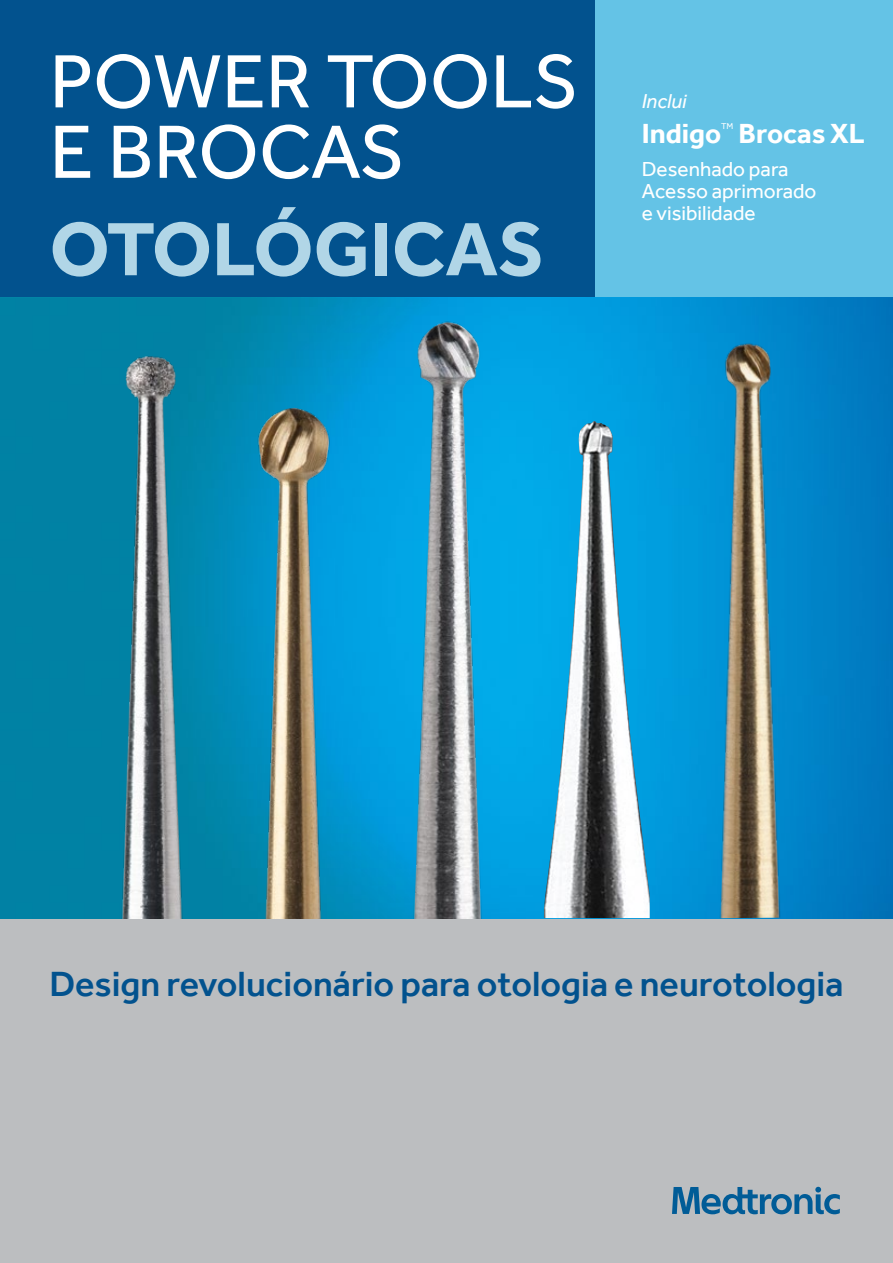
<style>
.page{position:relative;width:893px;height:1263px;background:#fff}
.page>*{position:absolute;margin:0;border:0;box-sizing:border-box;transform-origin:0 0}
.t1{font:78px/70.5px "Effra";color:#fff}
.t2{font:700 78px "Effra";color:#b1d6e7}
.t3{font:500 36px "Effra";color:#02528e}
.t4{font:700 28.5px "Effra";color:#fff}
.t5{font:20.85px/22px "Effra";color:#fff}
.t6{font:italic 20.7px "Effra";color:#fff}
.t7{font:8.7px "Effra";color:#fff}
</style>
<div class="page">
<div style="left:0;top:0;width:595px;height:298px;background:#02528e"></div>
<div style="left:595px;top:0;width:298px;height:298px;background:#64c3e6"></div>
<div style="left:0;top:918px;width:893px;height:345px;background:#bcbec0"></div>
<img style="left:0;top:298px;width:893px;height:620px">
<img style="left:337px;top:297px;width:219px;height:621px">
<img style="left:544px;top:421px;width:103px;height:497px">
<img style="left:19px;top:297px;width:279px;height:621px">
<img style="left:198px;top:355px;width:191px;height:563px">
<img style="left:647px;top:297px;width:197px;height:622px">
<svg style="left:672px;top:1187px;width:168px;height:27px"></svg>
<h1 class="t1" style="left:50px;top:45px;width:530px">POWER TOOLS<br>E BROCAS</h1>
<h1 class="t2" style="left:50px;top:202px;width:496px">OTOLÓGICAS</h1>
<p class="t6" style="left:642px;top:89px;width:46px">Inclui</p>
<p class="t4" style="left:642px;top:116px;width:81px">Indigo</p>
<p class="t7" style="left:721px;top:121px;width:14px">TM</p>
<p class="t4" style="left:739px;top:116px;width:128px">Brocas XL</p>
<p class="t5" style="left:642px;top:157px;width:176px">Desenhado para<br>Acesso aprimorado e visibilidade</p>
<p class="t3" style="left:50px;top:963px;width:795px">Design revolucionário para otologia e neurotologia</p>
</div>
